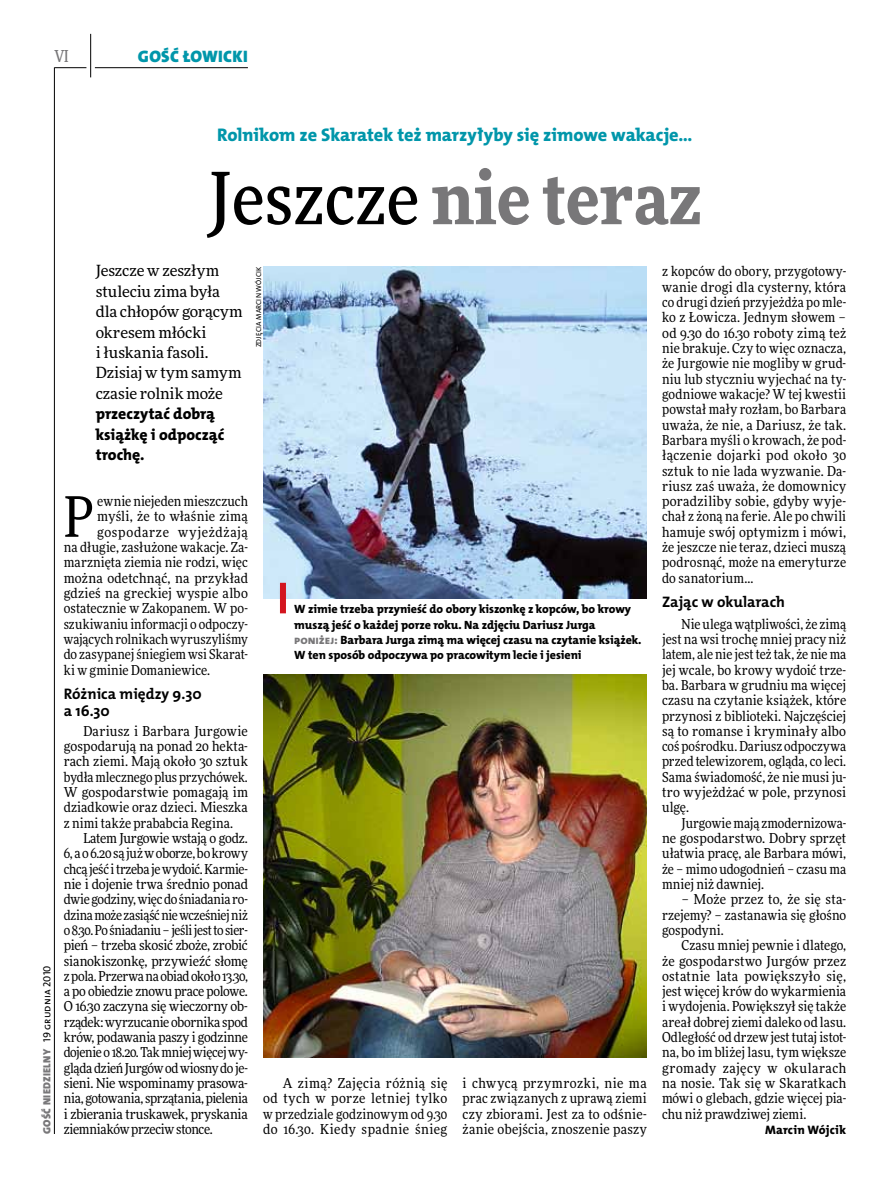
<style>
.page{position:relative;width:893px;height:1191px;background:#fff}
.page>*{position:absolute;margin:0;border:0;box-sizing:border-box;transform-origin:0 0}
.t1{font:900 72px "Freeday Narrow";color:#787779}
.t2{font:55.95px "Freeday Narrow News";color:#000}
.t3{font:18.3px "The Mix HP8 Ex Bld";letter-spacing:-.005em;color:#0096aa}
.t4{font:16.65px "The Mix HP9 Blk";letter-spacing:.02em;color:#0096aa}
.t5{font:500 16.5px "Freeday Narrow";color:#787779;scale:.9 1}
.t6{font:15.75px/20.4px "The Mix HP8 Ex Bld";color:#000}
.t7{font:15.45px/20.4px "Freeday News";letter-spacing:-.005em;color:#000}
.t8{font:15.3px/17.7px "The Mix HP7 Bld";color:#000}
.t9{font:13.65px/15.3px "Freeday Narrow News";letter-spacing:.01em;color:#000;text-align:justify}
.t10{font:13.65px "Freeday Narrow News";letter-spacing:.045em;color:#000}
.t11{font:12.3px "The Mix HP8 Ex Bld";letter-spacing:.01em;color:#000}
.t12{font:12px/15.3px "The Mix HP8 Ex Bld";letter-spacing:-.005em;color:#000}
.t13{font:10.5px "The Mix HP9 Blk";letter-spacing:.025em;color:#787779}
.t14{font:7.2px "The Mix HP5 Plain";letter-spacing:.015em;color:#000}
.s1{font-family:"The Mix HP5 Plain";color:#000}
.s2{font-weight:500;color:#000}
.s3{color:#787779}
</style>
<div class="page">
<hr style="left:54px;top:67px;width:1px;height:1067px;background:#000">
<hr style="left:90px;top:34px;width:1px;height:43px;background:#000">
<hr style="left:54px;top:67px;width:32px;height:1px;background:#000">
<hr style="left:95px;top:67px;width:153px;height:1px;background:#000">
<img style="left:263px;top:266px;width:384px;height:332px">
<img style="left:263px;top:674px;width:384px;height:383px">
<div style="left:280px;top:583px;width:6px;height:30px;background:#d3151f"></div>
<p class="t5" style="left:54px;top:46px;width:17px">VI</p>
<p class="t4" style="left:138px;top:46px;width:111px">GOŚĆ ŁOWICKI</p>
<p class="t13" style="left:40px;top:1134px;width:170px;rotate:-90deg">GOŚĆ NIEDZIELNY <span class="s1">19 grudnia 2010</span></p>
<h3 class="t3" style="left:217px;top:123px;width:477px">Rolnikom ze Skaratek też marzyłyby się zimowe wakacje...</h3>
<h1 class="t1" style="left:208px;top:151px;width:495px"><span class="s2">Jeszcze</span> nie teraz</h1>
<p class="t7" style="left:96px;top:260px;width:148px">Jeszcze w zeszłym stuleciu zima była dla chłopów gorącym okresem młócki<br>i łuskania fasoli.<br>Dzisiaj w tym samym czasie rolnik może</p>
<p class="t6" style="left:96px;top:404px;width:130px">przeczytać dobrą książkę i odpocząć trochę.</p>
<p class="t9" style="left:662px;top:264px;width:186px">z kopców do obory, przygotowy&shy;wanie drogi dla cysterny, która co drugi dzień przyjeżdża po mle&shy;ko z Łowicza. Jednym słowem – od 9.30 do 16.30 roboty zimą też nie brakuje. Czy to więc oznacza, że Jurgowie nie mogliby w grud&shy;niu lub styczniu wyjechać na ty&shy;godniowe wakacje? W tej kwestii powstał mały rozłam, bo Barbara uważa, że nie, a Dariusz, że tak.<br>Barbara myśli o krowach, że pod&shy;łączenie dojarki pod około 30 sztuk to nie lada wyzwanie. Da&shy;riusz zaś uważa, że domownicy poradziliby sobie, gdyby wyje&shy;chał z żoną na ferie. Ale po chwili hamuje swój optymizm i mówi, że jeszcze nie teraz, dzieci muszą podrosnąć, może na emeryturze do sanatorium...</p>
<p class="t8" style="left:662px;top:593px;width:124px">Zając w okularach</p>
<p class="t9" style="left:662px;top:616px;width:186px;text-indent:20px">Nie ulega wątpliwości, że zimą jest na wsi trochę mniej pracy niż latem, ale nie jest też tak, że nie ma jej wcale, bo krowy wydoić trze&shy;ba. Barbara w grudniu ma więcej czasu na czytanie książek, które przynosi z biblioteki. Najczęściej są to romanse i kryminały albo coś pośrodku. Dariusz odpoczywa przed telewizorem, ogląda, co leci.<br>Sama świadomość, że nie musi ju&shy;tro wyjeżdżać w pole, przynosi ulgę.</p>
<p class="t9" style="left:662px;top:815px;width:186px;text-indent:20px">Jurgowie mają zmodernizowa&shy;ne gospodarstwo. Dobry sprzęt ułatwia pracę, ale Barbara mówi, że – mimo udogodnień – czasu ma mniej niż dawniej.</p>
<p class="t9" style="left:662px;top:891px;width:186px;text-indent:20px">– Może przez to, że się sta&shy;rzejemy? – zastanawia się głośno gospodyni.</p>
<p class="t9" style="left:662px;top:937px;width:186px;text-indent:20px">Czasu mniej pewnie i dlatego, że gospodarstwo Jurgów przez ostatnie lata powiększyło się, jest więcej krów do wykarmienia i wydojenia. Powiększył się także areał dobrej ziemi daleko od lasu.<br>Odległość od drzew jest tutaj istot&shy;na, bo im bliżej lasu, tym większe gromady zajęcy w okularach na nosie. Tak się w Skaratkach mówi o glebach, gdzie więcej pia&shy;chu niż prawdziwej ziemi.</p>
<p class="t11" style="left:765px;top:1122px;width:83px">Marcin Wójcik</p>
<p class="t14" style="left:254px;top:347px;width:82px;rotate:-90deg">Zdjęcia Marcin Wójcik</p>
<h2 class="t2" style="left:64px;top:482px;width:32px">P</h2>
<p class="t9" style="left:97px;top:493px;width:152px">ewnie niejeden mieszczuch</p>
<p class="t9" style="left:97px;top:509px;width:152px">myśli, że to właśnie zimą</p>
<p class="t10" style="left:97px;top:523px;width:152px">gospodarze wyjeżdżają</p>
<p class="t9" style="left:64px;top:539px;width:186px">na długie, zasłużone wakacje. Za-</p>
<p class="t9" style="left:64px;top:555px;width:186px">marznięta ziemia nie rodzi, więc</p>
<p class="t9" style="left:64px;top:570px;width:186px">można odetchnąć, na przykład</p>
<p class="t9" style="left:64px;top:585px;width:186px">gdzieś na greckiej wyspie albo</p>
<p class="t9" style="left:64px;top:600px;width:186px">ostatecznie w Zakopanem. W po-</p>
<p class="t9" style="left:64px;top:616px;width:186px">szukiwaniu informacji o odpoczy-</p>
<p class="t9" style="left:64px;top:631px;width:186px">wających rolnikach wyruszyliśmy</p>
<p class="t9" style="left:64px;top:646px;width:186px">do zasypanej śniegiem wsi Skarat-</p>
<p class="t9" style="left:64px;top:662px;width:148px">ki w gminie Domaniewice.</p>
<p class="t8" style="left:64px;top:685px;width:139px">Różnica między 9.30 a 16.30</p>
<p class="t9" style="left:64px;top:723px;width:186px;text-indent:20px">Dariusz i Barbara Jurgowie gospodarują na ponad 20 hekta&shy;rach ziemi. Mają około 30 sztuk bydła mlecznego plus przychówek.<br>W gospodarstwie pomagają im dziadkowie oraz dzieci. Mieszka z nimi także prababcia Regina.</p>
<p class="t9" style="left:64px;top:830px;width:186px;text-indent:20px">Latem Jurgowie wstają o godz.<br>6, a o 6.20 są już w oborze, bo krowy chcą jeść i trzeba je wydoić. Karmie&shy;nie i dojenie trwa średnio ponad dwie godziny, więc do śniadania ro&shy;dzina może zasiąść nie wcześniej niż o 8.30. Po śniadaniu – jeśli jest to sier&shy;pień – trzeba skosić zboże, zrobić sianokiszonkę, przywieźć słomę z pola. Przerwa na obiad około 13.30, a po obiedzie znowu prace polowe.<br>O 16.30 zaczyna się wieczorny ob&shy;rządek: wyrzucanie obornika spod krów, podawania paszy i godzinne dojenie o 18.20. Tak mniej więcej wy&shy;gląda dzień Jurgów od wiosny do je&shy;sieni. Nie wspominamy prasowa&shy;nia, gotowania, sprzątania, pielenia i zbierania truskawek, pryskania ziemniaków przeciw stonce.</p>
<p class="t12" style="left:294px;top:602px;width:349px">W zimie trzeba przynieść do obory kiszonkę z kopców, bo krowy muszą jeść o każdej porze roku. Na zdjęciu Dariusz Jurga <span class="s3">poniżej:</span> Barbara Jurga zimą ma więcej czasu na czytanie książek.<br>W ten sposób odpoczywa po pracowitym lecie i jesieni</p>
<p class="t9" style="left:263px;top:1075px;width:186px;text-indent:20px">A zimą? Zajęcia różnią się od tych w porze letniej tylko w przedziale godzinowym od 9.30 do 16.30. Kiedy spadnie śnieg</p>
<p class="t9" style="left:463px;top:1075px;width:186px">i chwycą przymrozki, nie ma prac związanych z uprawą ziemi czy zbiorami. Jest za to odśnie&shy;żanie obejścia, znoszenie paszy</p>
</div>
